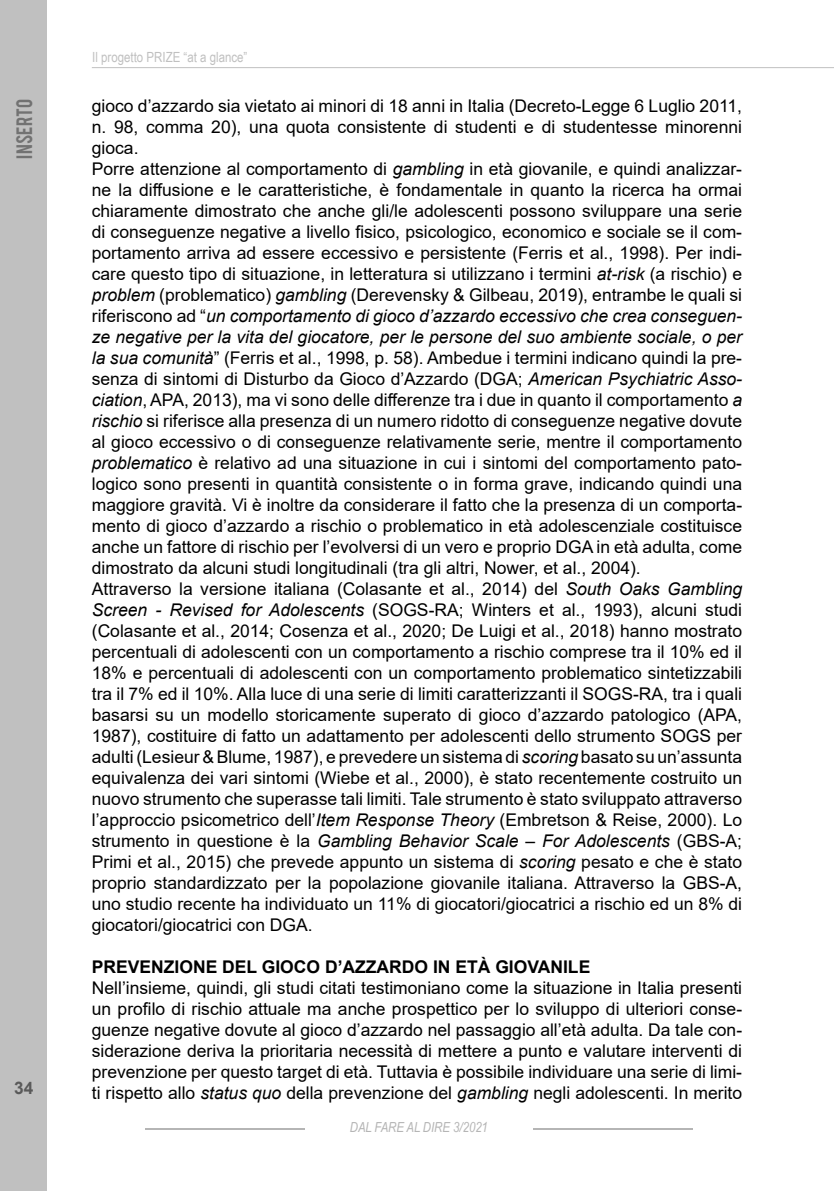
<style>
.page{position:relative;width:834px;height:1191px;background:#fff}
.page>*{position:absolute;margin:0;border:0;box-sizing:border-box;transform-origin:0 0}
.t1{font:17.5px/21px "Arial";color:#000}
.t2{font:700 17.5px "Arial";color:#000}
.t3{font:17.5px "Bebas";letter-spacing:.01em;color:#727272}
.t4{font:700 17.32px "Arial";color:#5a5a5a}
.t5{font:14px "Arial Narrow";color:#c0c0c0}
.t6{font:italic 13.83px "Arial Narrow";color:#b5b5b5}
.s1{font-style:italic}
</style>
<div class="page">
<div style="left:0;top:0;width:47px;height:1191px;background:#c0c0c0"></div>
<hr style="left:533px;top:1128px;width:159px;height:2px;background:#b5b5b5">
<hr style="left:145px;top:1128px;width:160px;height:2px;background:#b5b5b5">
<hr style="left:92px;top:67px;width:741px;height:1px;background:#c0c0c0">
<p class="t5" style="left:92px;top:47px;width:157px">Il progetto PRIZE “at a glance”</p>
<p class="t3" style="left:12px;top:159px;width:61px;rotate:-90deg">INSERTO</p>
<p class="t1" style="left:92px;top:95px;width:651px">gioco d’azzardo sia vietato ai minori di 18 anni in Italia (Decreto-Legge 6 Luglio 2011, n. 98, comma 20), una quota consistente di studenti e di studentesse minorenni gioca.<br>Porre attenzione al comportamento di <span class="s1">gambling</span> in età giovanile, e quindi analizzar&shy;ne la diffusione e le caratteristiche, è fondamentale in quanto la ricerca ha ormai chiaramente dimostrato che anche gli/le adolescenti possono sviluppare una serie di conseguenze negative a livello fisico, psicologico, economico e sociale se il com&shy;portamento arriva ad essere eccessivo e persistente (Ferris et al., 1998). Per indi&shy;care questo tipo di situazione, in letteratura si utilizzano i termini <span class="s1">at-risk</span> (a rischio) e <span class="s1">problem</span> (problematico) <span class="s1">gambling</span> (Derevensky &amp; Gilbeau, 2019), entrambe le quali si riferiscono ad “<span class="s1">un comportamento di gioco d’azzardo eccessivo che crea conseguen&shy;ze negative per la vita del giocatore, per le persone del suo ambiente sociale, o per la sua comunità</span>” (Ferris et al., 1998, p. 58). Ambedue i termini indicano quindi la pre&shy;senza di sintomi di Disturbo da Gioco d’Azzardo (DGA; <span class="s1">American Psychiatric Asso&shy;ciation</span>, APA, 2013), ma vi sono delle differenze tra i due in quanto il comportamento <span class="s1">a rischio</span> si riferisce alla presenza di un numero ridotto di conseguenze negative dovute al gioco eccessivo o di conseguenze relativamente serie, mentre il comportamento <span class="s1">problematico</span> è relativo ad una situazione in cui i sintomi del comportamento pato&shy;logico sono presenti in quantità consistente o in forma grave, indicando quindi una maggiore gravità. Vi è inoltre da considerare il fatto che la presenza di un comporta&shy;mento di gioco d’azzardo a rischio o problematico in età adolescenziale costituisce anche un fattore di rischio per l’evolversi di un vero e proprio DGA in età adulta, come dimostrato da alcuni studi longitudinali (tra gli altri, Nower, et al., 2004).<br>Attraverso la versione italiana (Colasante et al., 2014) del <span class="s1">South Oaks Gambling Screen - Revised for Adolescents</span> (SOGS-RA; Winters et al., 1993), alcuni studi (Colasante et al., 2014; Cosenza et al., 2020; De Luigi et al., 2018) hanno mostrato percentuali di adolescenti con un comportamento a rischio comprese tra il 10% ed il 18% e percentuali di adolescenti con un comportamento problematico sintetizzabili tra il 7% ed il 10%. Alla luce di una serie di limiti caratterizzanti il SOGS-RA, tra i quali basarsi su un modello storicamente superato di gioco d’azzardo patologico (APA, 1987), costituire di fatto un adattamento per adolescenti dello strumento SOGS per adulti (Lesieur &amp; Blume, 1987), e prevedere un sistema di <span class="s1">scoring</span> basato su un’assunta equivalenza dei vari sintomi (Wiebe et al., 2000), è stato recentemente costruito un nuovo strumento che superasse tali limiti. Tale strumento è stato sviluppato attraverso l’approccio psicometrico dell’<span class="s1">Item Response Theory</span> (Embretson &amp; Reise, 2000). Lo strumento in questione è la <span class="s1">Gambling Behavior Scale – For Adolescents</span> (GBS-A; Primi et al., 2015) che prevede appunto un sistema di <span class="s1">scoring</span> pesato e che è stato proprio standardizzato per la popolazione giovanile italiana. Attraverso la GBS-A, uno studio recente ha individuato un 11% di giocatori/giocatrici a rischio ed un 8% di giocatori/giocatrici con DGA.</p>
<p class="t2" style="left:92px;top:954px;width:500px">PREVENZIONE DEL GIOCO D’AZZARDO IN ETÀ GIOVANILE</p>
<p class="t1" style="left:92px;top:977px;width:651px;text-align:justify">Nell’insieme, quindi, gli studi citati testimoniano come la situazione in Italia presenti un profilo di rischio attuale ma anche prospettico per lo sviluppo di ulteriori conse&shy;guenze negative dovute al gioco d’azzardo nel passaggio all’età adulta. Da tale con&shy;siderazione deriva la prioritaria necessità di mettere a punto e valutare interventi di prevenzione per questo target di età. Tuttavia è possibile individuare una serie di limi&shy;ti rispetto allo <span class="s1">status quo</span> della prevenzione del <span class="s1">gambling</span> negli adolescenti. In merito</p>
<p class="t4" style="left:14px;top:1075px;width:21px">34</p>
<p class="t6" style="left:350px;top:1117px;width:140px">DAL FARE AL DIRE 3/2021</p>
</div>
